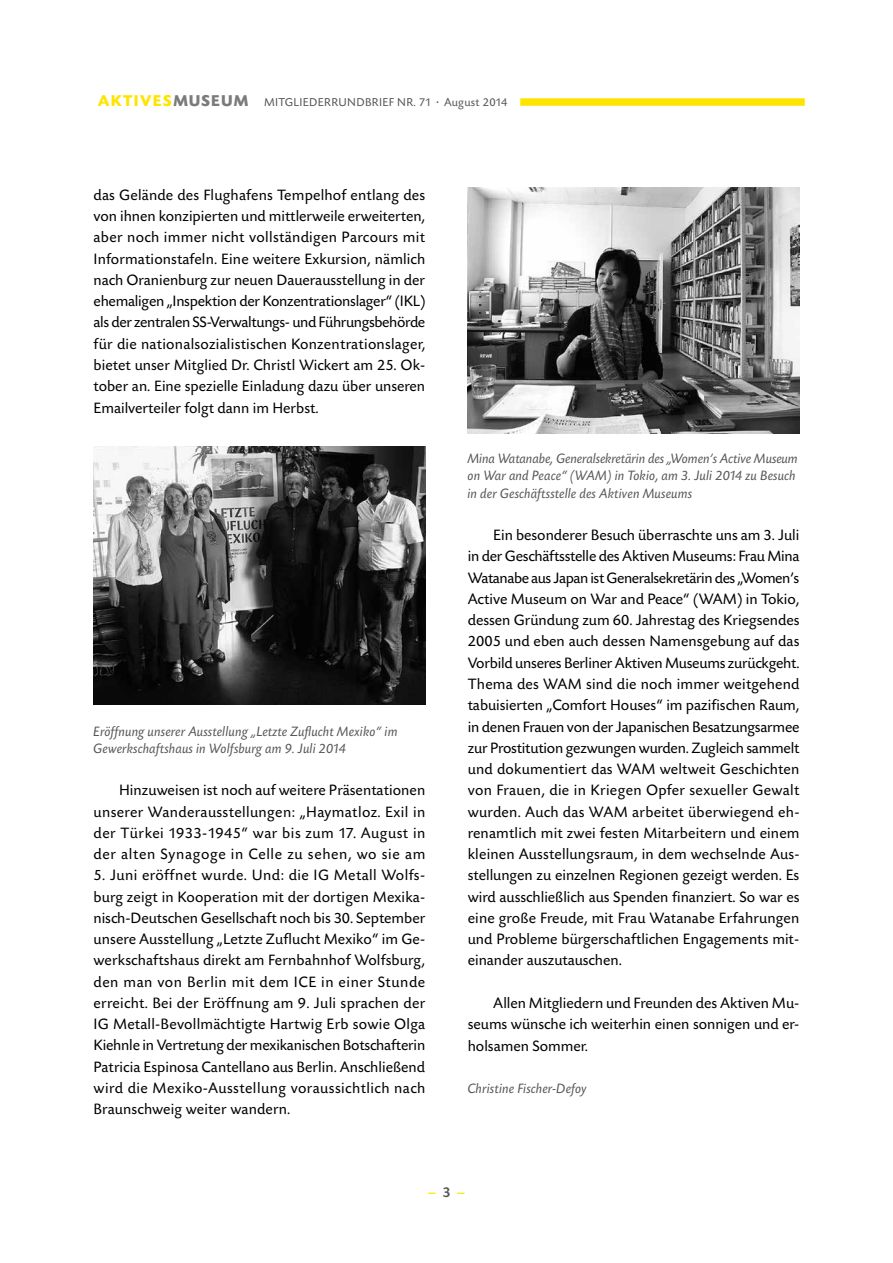
<style>
.page{position:relative;width:893px;height:1263px;background:#fff}
.page>*{position:absolute;margin:0;border:0;box-sizing:border-box;transform-origin:0 0}
.t1{font:15.75px/21.3px "Today SB";color:#000;text-align:justify}
.t2{font:500 15px "Today SB";color:#ffe400}
.t3{font:italic 14.25px/17.2px "Today SB";color:#565655}
.t4{font:12px "Today SB";letter-spacing:.025em;color:#565655}
.s1{font-weight:700;font-size:16.5px;color:#ffe400}
.s2{font-weight:700;font-size:16.5px;color:#7b7b7b}
.s3{color:#565655}
</style>
<div class="page">
<div style="left:520px;top:98px;width:285px;height:8px;background:#ffe400"></div>
<img style="left:94px;top:446px;width:331px;height:259px">
<img style="left:468px;top:187px;width:331px;height:247px">
<p class="t4" style="left:98px;top:95px;width:411px"><span class="s1">AKTIVES</span><span class="s2">MUSEUM</span> MITGLIEDERRUNDBRIEF NR. 71 · August 2014</p>
<p class="t1" style="left:94px;top:185px;width:333px">das Gelände des Flughafens Tempelhof entlang des von ihnen konzipierten und mittlerweile erweiterten, aber noch immer nicht vollständigen Parcours mit Informationstafeln. Eine weitere Exkursion, nämlich nach Oranienburg zur neuen Dauerausstellung in der ehemaligen „Inspektion der Konzentrationslager“ (IKL) als der zentralen SS-Verwaltungs- und Führungsbehörde für die nationalsozialistischen Konzentrationslager, bietet unser Mitglied Dr. Christl Wickert am 25. Ok&shy;tober an. Eine spezielle Einladung dazu über unseren Emailverteiler folgt dann im Herbst.</p>
<p class="t3" style="left:94px;top:723px;width:306px">Eröffnung unserer Ausstellung „Letzte Zuflucht Mexiko“ im<br>Gewerkschaftshaus in Wolfsburg am 9. Juli 2014</p>
<p class="t1" style="left:94px;top:780px;width:333px;text-indent:26px">Hinzuweisen ist noch auf weitere Präsentationen unserer Wanderausstellungen: „Haymatloz. Exil in der Türkei 1933-1945“ war bis zum 17. August in der alten Synagoge in Celle zu sehen, wo sie am</p>
<p class="t1" style="left:94px;top:865px;width:333px">5. Juni eröffnet wurde. Und: die IG Metall Wolfs&shy;burg zeigt in Kooperation mit der dortigen Mexika&shy;nisch-Deutschen Gesellschaft noch bis 30. September unsere Ausstellung „Letzte Zuflucht Mexiko“ im Ge&shy;werkschaftshaus direkt am Fernbahnhof Wolfsburg, den man von Berlin mit dem ICE in einer Stunde erreicht. Bei der Eröffnung am 9. Juli sprachen der IG Metall-Bevollmächtigte Hartwig Erb sowie Olga Kiehnle in Vertretung der mexikanischen Botschafterin Patricia Espinosa Cantellano aus Berlin. Anschließend wird die Mexiko-Ausstellung voraussichtlich nach Braunschweig weiter wandern.</p>
<p class="t3" style="left:468px;top:450px;width:332px">Mina Watanabe, Generalsekretärin des „Women’s Active Museum on War and Peace“ (WAM) in Tokio, am 3. Juli 2014 zu Besuch in der Geschäftsstelle des Aktiven Museums</p>
<p class="t1" style="left:468px;top:525px;width:333px;text-indent:26px">Ein besonderer Besuch überraschte uns am 3. Juli in der Geschäftsstelle des Aktiven Museums: Frau Mina Watanabe aus Japan ist Generalsekretärin des „Women’s Active Museum on War and Peace“ (WAM) in Tokio, dessen Gründung zum 60. Jahrestag des Kriegsendes 2005 und eben auch dessen Namensgebung auf das Vorbild unseres Berliner Aktiven Museums zurückgeht.<br>Thema des WAM sind die noch immer weitgehend tabuisierten „Comfort Houses“ im pazifischen Raum, in denen Frauen von der Japanischen Besatzungsarmee zur Prostitution gezwungen wurden. Zugleich sammelt und dokumentiert das WAM weltweit Geschichten von Frauen, die in Kriegen Opfer sexueller Gewalt wurden. Auch das WAM arbeitet überwiegend eh&shy;renamtlich mit zwei festen Mitarbeitern und einem kleinen Ausstellungsraum, in dem wechselnde Aus&shy;stellungen zu einzelnen Regionen gezeigt werden. Es wird ausschließlich aus Spenden finanziert. So war es eine große Freude, mit Frau Watanabe Erfahrungen und Probleme bürgerschaftlichen Engagements mit&shy;einander auszutauschen.</p>
<p class="t1" style="left:468px;top:993px;width:333px;text-indent:26px">Allen Mitgliedern und Freunden des Aktiven Mu&shy;seums wünsche ich weiterhin einen sonnigen und er&shy;holsamen Sommer.</p>
<p class="t3" style="left:468px;top:1080px;width:121px">Christine Fischer-Defoy</p>
<p class="t2" style="left:428px;top:1184px;width:39px">– <span class="s3">3</span> –</p>
</div>
